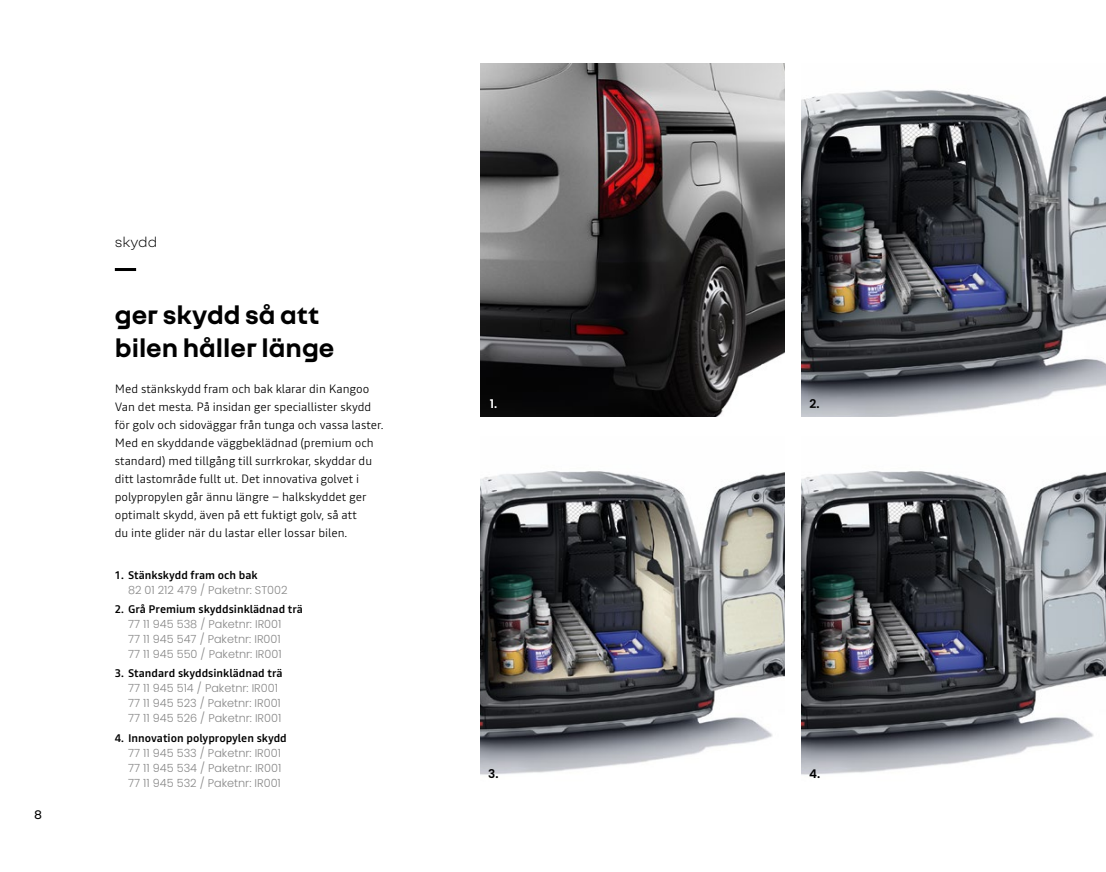
<style>
.page{position:relative;width:1106px;height:872px;background:#fff}
.page>*{position:absolute;margin:0;border:0;box-sizing:border-box;transform-origin:0 0}
.t1{font:700 27px/33px "Nouvel R";color:#000}
.t2{font:300 15px "Nouvel R";color:#000}
.t3{font:13.5px "Nouvel R";color:#000}
.t4{font:300 12px/18px "Read";color:#000}
.t5{font:600 12px "Poppins";color:#000}
.t6{font:600 12px "Poppins";color:#fff}
.t7{font:300 11.25px/15px "Poppins";color:#878787;text-align:justify}
.t8{font:500 11.25px "Read";color:#000}
</style>
<div class="page">
<img style="left:480px;top:471px;width:304px;height:304px">
<img style="left:480px;top:64px;width:304px;height:353px">
<img style="left:801px;top:471px;width:305px;height:304px">
<img style="left:801px;top:90px;width:305px;height:327px">
<hr style="left:115px;top:268px;width:21px;height:3px;background:#000">
<p class="t3" style="left:34px;top:806px;width:9px">8</p>
<p class="t2" style="left:115px;top:232px;width:44px">skydd</p>
<h1 class="t1" style="left:115px;top:297px;width:221px">ger skydd så att bilen håller länge</h1>
<p class="t4" style="left:115px;top:380px;width:270px">Med stänkskydd fram och bak klarar din Kangoo Van det mesta. På insidan ger speciallister skydd för golv och sidoväggar från tunga och vassa laster.<br>Med en skyddande väggbeklädnad (premium och standard) med tillgång till surrkrokar, skyddar du ditt lastområde fullt ut. Det innovativa golvet i polypropylen går ännu längre – halkskyddet ger optimalt skydd, även på ett fuktigt golv, så att<br>du inte glider när du lastar eller lossar bilen.</p>
<p class="t8" style="left:115px;top:568px;width:144px">1. Stänkskydd fram och bak</p>
<p class="t7" style="left:128px;top:582px;width:161px">82 01 212 479 / Paketnr: ST002</p>
<p class="t8" style="left:115px;top:602px;width:190px">2. Grå Premium skyddsinklädnad trä</p>
<p class="t7" style="left:128px;top:616px;width:155px">77 11 945 538 / Paketnr: IR001<br>77 11 945 547 / Paketnr: IR001<br>77 11 945 550 / Paketnr: IR001</p>
<p class="t8" style="left:115px;top:667px;width:169px">3. Standard skyddsinklädnad trä</p>
<p class="t7" style="left:128px;top:681px;width:155px;text-align:left">77 11 945 514 / Paketnr: IR001<br>77 11 945 523 / Paketnr: IR001<br>77 11 945 526 / Paketnr: IR001</p>
<p class="t8" style="left:115px;top:731px;width:173px">4. Innovation polypropylen skydd</p>
<p class="t7" style="left:128px;top:745px;width:155px">77 11 945 533 / Paketnr: IR001<br>77 11 945 534 / Paketnr: IR001<br>77 11 945 532 / Paketnr: IR001</p>
<p class="t6" style="left:489px;top:397px;width:9px">1.</p>
<p class="t5" style="left:809px;top:397px;width:12px">2.</p>
<p class="t5" style="left:488px;top:767px;width:12px">3.</p>
<p class="t5" style="left:809px;top:767px;width:13px">4.</p>
</div>
